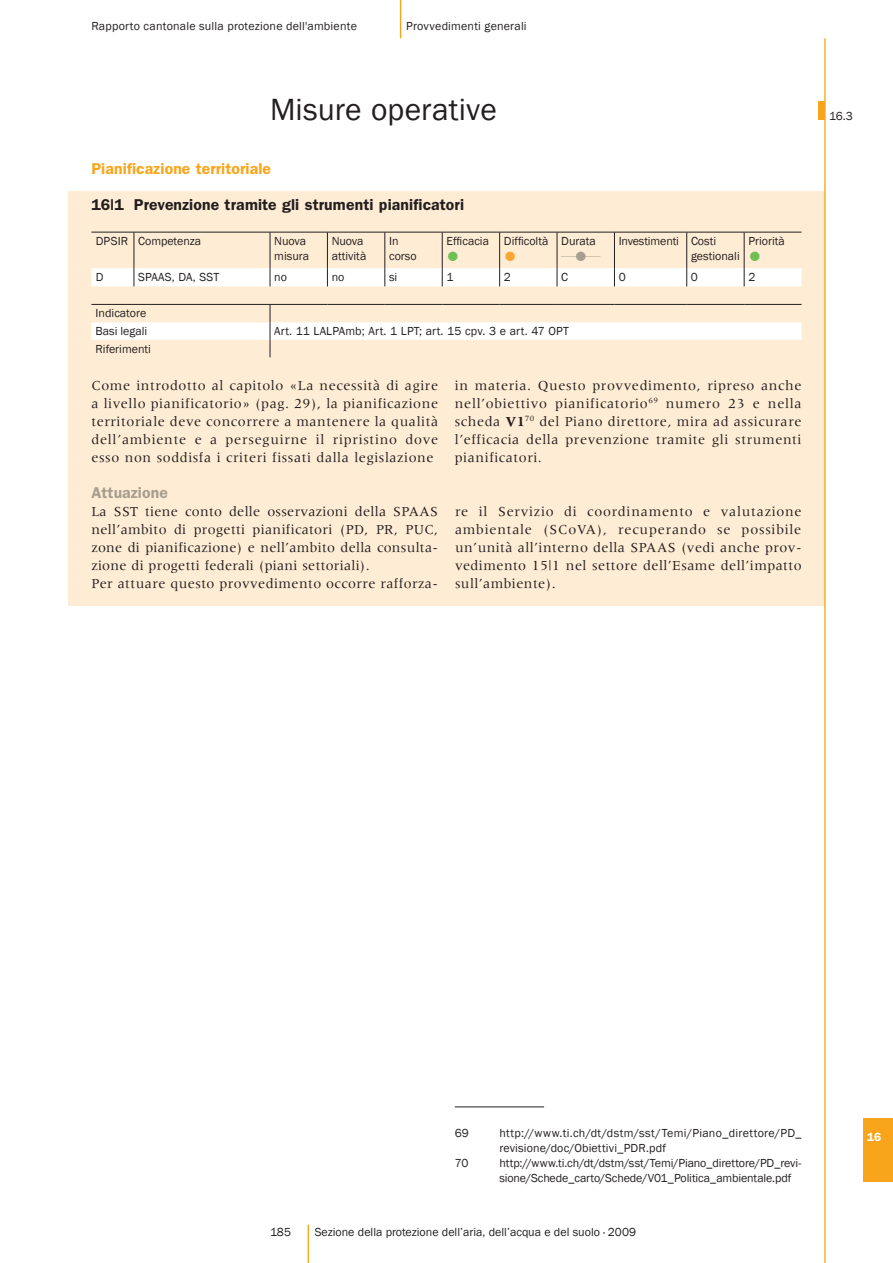
<style>
.page{position:relative;width:893px;height:1263px;background:#fff}
.page>*{position:absolute;margin:0;border:0;box-sizing:border-box;transform-origin:0 0}
.t1{font:31.5px "Franklin Gothic";letter-spacing:.005em;color:#231f20}
.t2{font:600 15.75px "Franklin Gothic";letter-spacing:.01em;color:#231f20}
.t3{font:600 15.75px "Franklin Gothic";letter-spacing:.005em;color:#f9a51b}
.t4{font:600 15.75px "Franklin Gothic";letter-spacing:.01em;color:#a89e8f}
.t5{font:15px "Apple Symbols";color:#a89e8f}
.t6{font:15px "Apple Symbols";color:#6fbf54}
.t7{font:15px "Apple Symbols";color:#faa633}
.t8{font:14.25px/18px "Meridien";letter-spacing:.03em;color:#231f20;text-align:justify}
.t9{font:12px/15px "Franklin Gothic";color:#231f20}
.t10{font:12px/15px "Franklin Gothic";letter-spacing:.02em;color:#231f20}
.t11{font:600 12px "Franklin Gothic";color:#fff}
.s1{font-weight:700}
</style>
<div class="page">
<hr style="left:400px;top:0;width:1px;height:38px;background:#f9a51b">
<div style="left:863px;top:1118px;width:30px;height:64px;background:#f9a51b"></div>
<hr style="left:308px;top:1225px;width:1px;height:38px;background:#f9a51b">
<div style="left:68px;top:192px;width:757px;height:414px;background:#feedd4"></div>
<svg style="left:91px;top:268px;width:710px;height:72px"></svg>
<hr style="left:134px;top:232px;width:1px;height:36px;background:#231f20">
<hr style="left:270px;top:232px;width:1px;height:36px;background:#231f20">
<hr style="left:327px;top:232px;width:1px;height:36px;background:#231f20">
<hr style="left:385px;top:232px;width:1px;height:36px;background:#231f20">
<hr style="left:442px;top:232px;width:1px;height:36px;background:#231f20">
<hr style="left:499px;top:232px;width:1px;height:36px;background:#231f20">
<hr style="left:557px;top:232px;width:1px;height:36px;background:#231f20">
<hr style="left:614px;top:232px;width:1px;height:36px;background:#231f20">
<hr style="left:686px;top:232px;width:1px;height:36px;background:#231f20">
<hr style="left:744px;top:232px;width:1px;height:36px;background:#231f20">
<svg style="left:134px;top:268px;width:1px;height:18px"></svg>
<svg style="left:270px;top:268px;width:1px;height:18px"></svg>
<svg style="left:327px;top:268px;width:1px;height:18px"></svg>
<svg style="left:385px;top:268px;width:1px;height:18px"></svg>
<svg style="left:442px;top:268px;width:1px;height:18px"></svg>
<svg style="left:499px;top:268px;width:1px;height:18px"></svg>
<svg style="left:557px;top:268px;width:1px;height:18px"></svg>
<svg style="left:614px;top:268px;width:1px;height:18px"></svg>
<svg style="left:686px;top:268px;width:1px;height:18px"></svg>
<svg style="left:744px;top:268px;width:1px;height:18px"></svg>
<svg style="left:270px;top:305px;width:1px;height:52px"></svg>
<hr style="left:91px;top:232px;width:43px;height:1px;background:#231f20">
<hr style="left:134px;top:232px;width:136px;height:1px;background:#231f20">
<hr style="left:270px;top:232px;width:57px;height:1px;background:#231f20">
<hr style="left:327px;top:232px;width:58px;height:1px;background:#231f20">
<hr style="left:385px;top:232px;width:57px;height:1px;background:#231f20">
<hr style="left:442px;top:232px;width:58px;height:1px;background:#231f20">
<hr style="left:500px;top:232px;width:57px;height:1px;background:#231f20">
<hr style="left:557px;top:232px;width:57px;height:1px;background:#231f20">
<hr style="left:614px;top:232px;width:73px;height:1px;background:#231f20">
<hr style="left:687px;top:232px;width:57px;height:1px;background:#231f20">
<hr style="left:744px;top:232px;width:57px;height:1px;background:#231f20">
<hr style="left:91px;top:304px;width:43px;height:1px;background:#231f20">
<hr style="left:134px;top:304px;width:136px;height:1px;background:#231f20">
<hr style="left:270px;top:304px;width:57px;height:1px;background:#231f20">
<hr style="left:327px;top:304px;width:58px;height:1px;background:#231f20">
<hr style="left:385px;top:304px;width:57px;height:1px;background:#231f20">
<hr style="left:442px;top:304px;width:58px;height:1px;background:#231f20">
<hr style="left:500px;top:304px;width:57px;height:1px;background:#231f20">
<hr style="left:557px;top:304px;width:57px;height:1px;background:#231f20">
<hr style="left:614px;top:304px;width:73px;height:1px;background:#231f20">
<hr style="left:687px;top:304px;width:57px;height:1px;background:#231f20">
<hr style="left:744px;top:304px;width:57px;height:1px;background:#231f20">
<hr style="left:455px;top:1107px;width:89px;height:1px;background:#231f20">
<div style="left:819px;top:102px;width:6px;height:18px;background:#f9a51b"></div>
<hr style="left:824px;top:38px;width:2px;height:1225px;background:#f9a51b">
<p class="t10" style="left:91px;top:19px;width:267px">Rapporto cantonale sulla protezione dell'ambiente</p>
<p class="t9" style="left:406px;top:19px;width:122px">Provvedimenti generali</p>
<h1 class="t1" style="left:270px;top:90px;width:228px">Misure operative</h1>
<p class="t3" style="left:91px;top:159px;width:181px">Pianificazione territoriale</p>
<p class="t2" style="left:91px;top:195px;width:374px">16|1 Prevenzione tramite gli strumenti pianificatori</p>
<p class="t9" style="left:96px;top:234px;width:107px">DPSIR Competenza</p>
<p class="t9" style="left:274px;top:234px;width:36px">Nuova misura</p>
<p class="t9" style="left:332px;top:234px;width:36px">Nuova attività</p>
<p class="t9" style="left:389px;top:234px;width:29px">In corso</p>
<p class="t9" style="left:446px;top:234px;width:44px">Efficacia</p>
<p class="t6" style="left:446px;top:247px;width:15px">●</p>
<p class="t9" style="left:504px;top:234px;width:46px">Difficoltà</p>
<p class="t7" style="left:504px;top:247px;width:15px">●</p>
<p class="t9" style="left:561px;top:234px;width:36px">Durata</p>
<p class="t5" style="left:561px;top:245px;width:41px">──●──</p>
<p class="t9" style="left:691px;top:234px;width:50px;text-indent:-72px">Investimenti Costi gestionali</p>
<p class="t9" style="left:748px;top:234px;width:38px">Priorità</p>
<p class="t6" style="left:748px;top:247px;width:15px">●</p>
<p class="t9" style="left:96px;top:270px;width:9px">D</p>
<p class="t9" style="left:138px;top:270px;width:83px">SPAAS, DA, SST</p>
<p class="t9" style="left:274px;top:270px;width:14px">no</p>
<p class="t9" style="left:332px;top:270px;width:14px">no</p>
<p class="t9" style="left:389px;top:270px;width:10px">si</p>
<p class="t9" style="left:446px;top:270px;width:9px">1</p>
<p class="t9" style="left:504px;top:270px;width:9px">2</p>
<p class="t9" style="left:561px;top:270px;width:8px">C</p>
<p class="t9" style="left:619px;top:270px;width:9px">0</p>
<p class="t9" style="left:691px;top:270px;width:9px">0</p>
<p class="t9" style="left:748px;top:270px;width:9px">2</p>
<p class="t9" style="left:96px;top:304px;width:53px;line-height:18px">Indicatore<br>Basi legali</p>
<p class="t9" style="left:274px;top:324px;width:296px">Art. 11 LALPAmb; Art. 1 LPT; art. 15 cpv. 3 e art. 47 OPT</p>
<p class="t9" style="left:96px;top:341px;width:57px">Riferimenti</p>
<p class="t8" style="left:91px;top:376px;width:348px">Come introdotto al capitolo «La necessità di agire a livello pianificatorio» (pag. 29), la pianificazione territoriale deve concorrere a mantenere la qualità dell’ambiente e a perseguirne il ripristino dove esso non soddisfa i criteri fissati dalla legislazione</p>
<p class="t8" style="left:455px;top:376px;width:348px">in materia. Questo provvedimento, ripreso anche nell’obiettivo pianificatorio<sup>69</sup> numero 23 e nella scheda <span class="s1">V1</span><sup>70</sup> del Piano direttore, mira ad assicurare l’efficacia della prevenzione tramite gli strumenti pianificatori.</p>
<p class="t4" style="left:91px;top:483px;width:78px">Attuazione</p>
<p class="t8" style="left:91px;top:502px;width:348px;text-align:left">La SST tiene conto delle osservazioni della SPAAS nell’ambito di progetti pianificatori (PD, PR, PUC, zone di pianificazione) e nell’ambito della consulta&shy;zione di progetti federali (piani settoriali).<br>Per attuare questo provvedimento occorre rafforza-</p>
<p class="t8" style="left:455px;top:502px;width:348px">re il Servizio di coordinamento e valutazione ambientale (SCoVA), recuperando se possibile un’unità all’interno della SPAAS (vedi anche prov&shy;vedimento 15|1 nel settore dell’Esame dell’impatto sull’ambiente).</p>
<p class="t9" style="left:829px;top:109px;width:25px">16.3</p>
<p class="t9" style="left:455px;top:1126px;width:16px">69</p>
<p class="t10" style="left:499px;top:1126px;width:304px">http://www.ti.ch/dt/dstm/sst/Temi/Piano_direttore/PD_ revisione/doc/Obiettivi_PDR.pdf</p>
<p class="t9" style="left:455px;top:1156px;width:15px">70</p>
<p class="t9" style="left:499px;top:1156px;width:304px">http://www.ti.ch/dt/dstm/sst/Temi/Piano_direttore/PD_revi&shy;sione/Schede_carto/Schede/ V01_Politica_ambientale.pdf</p>
<p class="t9" style="left:270px;top:1225px;width:23px">185</p>
<p class="t9" style="left:315px;top:1225px;width:323px">Sezione della protezione dell’aria, dell’acqua e del suolo · 2009</p>
<p class="t11" style="left:867px;top:1130px;width:16px">16</p>
</div>
